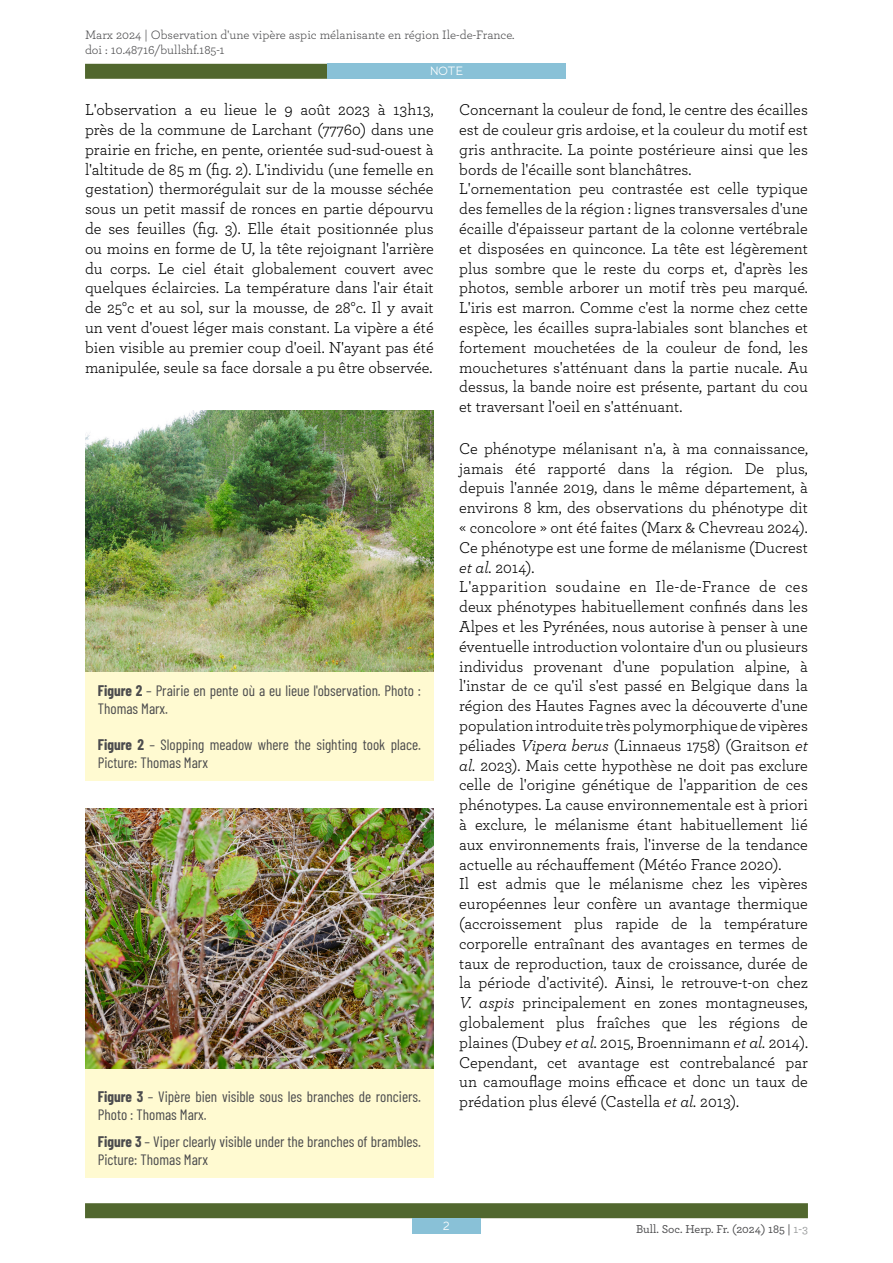
<style>
.page{position:relative;width:893px;height:1263px;background:#fff}
.page>*{position:absolute;margin:0;border:0;box-sizing:border-box;transform-origin:0 0}
.t1{font:16.5px/19.8px "Archer";color:#000}
.t2{font:15px/18px "Barlow Condensed";color:#4b4b4d}
.t3{font:12.75px/15px "Archer";color:#4b4b4d}
.t4{font:500 12px "Archer";color:#4b4b4d}
.t5{font:12px "Banda";color:#fff}
.s1{font-style:italic}
.s2{font-weight:700}
.s3{color:#9c9e9f}
</style>
<div class="page">
<div style="left:85px;top:1203px;width:723px;height:15px;background:#51672e"></div>
<div style="left:85px;top:64px;width:457px;height:15px;background:#51672e"></div>
<div style="left:412px;top:1218px;width:68px;height:15px;background:#89c1d7"></div>
<div style="left:327px;top:64px;width:239px;height:15px;background:#89c1d7"></div>
<img style="left:85px;top:808px;width:349px;height:262px">
<img style="left:85px;top:410px;width:349px;height:262px">
<div style="left:85px;top:1070px;width:349px;height:108px;background:#fffad1"></div>
<div style="left:85px;top:672px;width:349px;height:108px;background:#fffad1"></div>
<p class="t3" style="left:85px;top:27px;width:431px">Marx 2024 | Observation d'une vipère aspic mélanisante en région Ile-de-France. doi : 10.48716/bullshf.185-1</p>
<p class="t5" style="left:430px;top:64px;width:35px">NOTE</p>
<p class="t1" style="left:85px;top:99px;width:350px;text-align:justify">L'observation a eu lieue le 9 août 2023 à 13h13, près de la commune de Larchant (77760) dans une prairie en friche, en pente, orientée sud-sud-ouest à l'altitude de 85 m (fig. 2). L'individu (une femelle en gestation) thermorégulait sur de la mousse séchée sous un petit massif de ronces en partie dépourvu de ses feuilles (fig. 3). Elle était positionnée plus ou moins en forme de U, la tête rejoignant l'arrière du corps. Le ciel était globalement couvert avec quelques éclaircies. La température dans l'air était de 25°c et au sol, sur la mousse, de 28°c. Il y avait un vent d'ouest léger mais constant. La vipère a été bien visible au premier coup d'oeil. N'ayant pas été manipulée, seule sa face dorsale a pu être observée.</p>
<p class="t1" style="left:459px;top:99px;width:350px">Concernant la couleur de fond, le centre des écailles est de couleur gris ardoise, et la couleur du motif est gris anthracite. La pointe postérieure ainsi que les bords de l'écaille sont blanchâtres.<br>L'ornementation peu contrastée est celle typique des femelles de la région : lignes transversales d'une écaille d'épaisseur partant de la colonne vertébrale et disposées en quinconce. La tête est légèrement plus sombre que le reste du corps et, d'après les photos, semble arborer un motif très peu marqué.<br>L'iris est marron. Comme c'est la norme chez cette espèce, les écailles supra-labiales sont blanches et fortement mouchetées de la couleur de fond, les mouchetures s'atténuant dans la partie nucale. Au dessus, la bande noire est présente, partant du cou et traversant l'oeil en s'atténuant.</p>
<p class="t1" style="left:459px;top:437px;width:350px">Ce phénotype mélanisant n'a, à ma connaissance, jamais été rapporté dans la région. De plus, depuis l'année 2019, dans le même département, à environs 8 km, des observations du phénotype dit « concolore » ont été faites (Marx &amp; Chevreau 2024).<br>Ce phénotype est une forme de mélanisme (Ducrest <span class="s1">et al.</span> 2014).<br>L'apparition soudaine en Ile-de-France de ces deux phénotypes habituellement confinés dans les Alpes et les Pyrénées, nous autorise à penser à une éventuelle introduction volontaire d'un ou plusieurs individus provenant d'une population alpine, à l'instar de ce qu'il s'est passé en Belgique dans la région des Hautes Fagnes avec la découverte d'une population introduite très polymorphique de vipères péliades <span class="s1">Vipera berus</span> (Linnaeus 1758) (Graitson <span class="s1">et al.</span> 2023). Mais cette hypothèse ne doit pas exclure celle de l'origine génétique de l'apparition de ces phénotypes. La cause environnementale est à priori à exclure, le mélanisme étant habituellement lié aux environnements frais, l'inverse de la tendance actuelle au réchauffement (Météo France 2020).<br>Il est admis que le mélanisme chez les vipères européennes leur confère un avantage thermique (accroissement plus rapide de la température corporelle entraînant des avantages en termes de taux de reproduction, taux de croissance, durée de la période d'activité). Ainsi, le retrouve-t-on chez <span class="s1">V. aspis</span> principalement en zones montagneuses, globalement plus fraîches que les régions de plaines (Dubey <span class="s1">et al.</span> 2015, Broennimann <span class="s1">et al.</span> 2014).<br>Cependant, cet avantage est contrebalancé par un camouflage moins efficace et donc un taux de prédation plus élevé (Castella <span class="s1">et al.</span> 2013).</p>
<p class="t2" style="left:98px;top:680px;width:325px"><span class="s2">Figure 2</span> – Prairie en pente où a eu lieue l'observation. Photo :<br>Thomas Marx.</p>
<p class="t2" style="left:98px;top:734px;width:325px"><span class="s2">Figure 2</span> – Slopping meadow where the sighting took place.<br>Picture: Thomas Marx</p>
<p class="t2" style="left:98px;top:1087px;width:325px"><span class="s2">Figure 3</span> – Vipère bien visible sous les branches de ronciers.<br>Photo : Thomas Marx.</p>
<p class="t2" style="left:98px;top:1132px;width:325px"><span class="s2">Figure 3</span> – Viper clearly visible under the branches of brambles.<br>Picture: Thomas Marx</p>
<p class="t5" style="left:443px;top:1218px;width:8px">2</p>
<p class="t4" style="left:636px;top:1220px;width:173px">Bull. Soc. Herp. Fr. (2024) 185 | <span class="s3">1-3</span></p>
</div>
